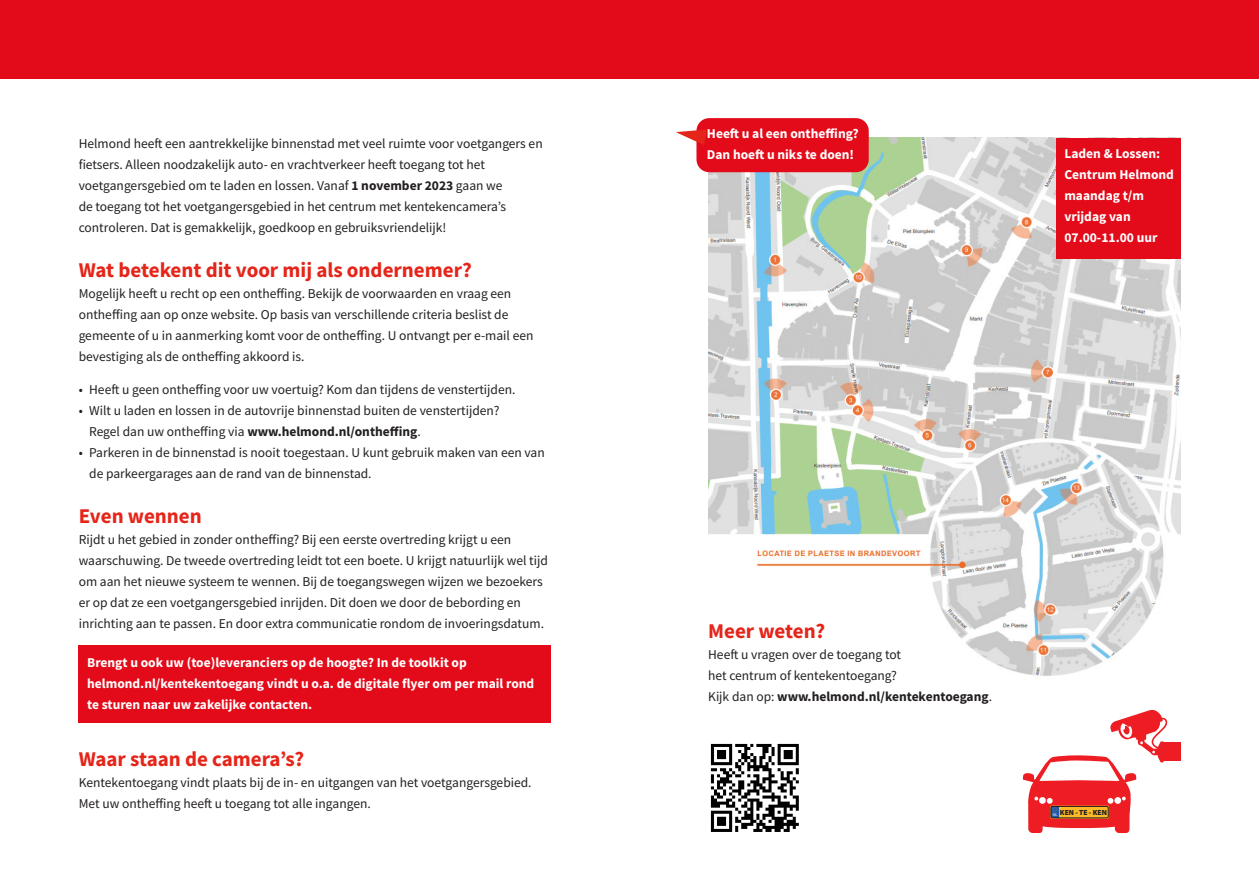
<style>
.page{position:relative;width:1259px;height:893px;background:#fff}
.page>*{position:absolute;margin:0;border:0;box-sizing:border-box;transform-origin:0 0}
.t1{font:700 21px "Source Sans Pro";color:#e52519}
.t2{font:21px "Source Sans Pro Bold 2";color:#e52519}
.t3{font:13.5px/21px "Source Sans Pro Regular 2";color:#231f20}
.t4{font:13.5px/21px "Source Sans Pro Bold 2";color:#fff}
.t5{font:13.5px "Source Sans Pro Bold 2";color:#231f20}
.t6{font:900 7.5px "Myriad Pro";color:#231f20}
.s1{font-family:"Source Sans Pro";font-weight:700}
.s2{font-family:"Source Sans Pro Regular 2"}
</style>
<div class="page">
<div style="left:79px;top:645px;width:472px;height:78px;background:#e30a19"></div>
<img style="left:708px;top:138px;width:472px;height:538px">
<div style="left:0;top:0;width:1259px;height:79px;background:#e30a19"></div>
<div style="left:1056px;top:138px;width:124px;height:120px;background:#e30a19"></div>
<img style="left:710px;top:743px;width:89px;height:89px">
<div style="left:1162px;top:743px;width:18px;height:18px;background:#ee1d23"></div>
<svg style="left:1022px;top:709px;width:145px;height:124px"></svg>
<div style="left:696px;top:118px;width:172px;height:54px;background:#e30a19;border-radius:13px"></div>
<svg style="left:676px;top:130px;width:31px;height:15px"></svg>
<p class="t3" style="left:79px;top:133px;width:465px">Helmond heeft een aantrekkelijke binnenstad met veel ruimte voor voetgangers en</p>
<p class="t3" style="left:79px;top:154px;width:408px">fietsers. Alleen noodzakelijk auto- en vrachtverkeer heeft toegang tot het</p>
<p class="t3" style="left:79px;top:175px;width:429px">voetgangersgebied om te laden en lossen. Vanaf <span class="s1">1 november 2023</span> gaan we de toegang tot het voetgangersgebied in het centrum met kentekencamera’s controleren. Dat is gemakkelijk, goedkoop en gebruiksvriendelijk!</p>
<p class="t1" style="left:79px;top:256px;width:394px">Wat betekent dit voor mij als ondernemer?</p>
<p class="t3" style="left:79px;top:283px;width:456px">Mogelijk heeft u recht op een ontheffing. Bekijk de voorwaarden en vraag een ontheffing aan op onze website. Op basis van verschillende criteria beslist de gemeente of u in aanmerking komt voor de ontheffing. U ontvangt per e-mail een bevestiging als de ontheffing akkoord is.</p>
<p class="t3" style="left:79px;top:379px;width:438px">• Heeft u geen ontheffing voor uw voertuig? Kom dan tijdens de venstertijden.</p>
<p class="t3" style="left:79px;top:400px;width:422px">• Wilt u laden en lossen in de autovrije binnenstad buiten de venstertijden?</p>
<p class="t5" style="left:89px;top:422px;width:333px"><span class="s2">Regel dan uw ontheffing via</span> www.helmond.nl/ontheffing<span class="s2">.</span></p>
<p class="t3" style="left:79px;top:442px;width:467px">• Parkeren in de binnenstad is nooit toegestaan. U kunt gebruik maken van een van</p>
<p class="t3" style="left:89px;top:463px;width:284px">de parkeergarages aan de rand van de binnenstad.</p>
<p class="t1" style="left:79px;top:502px;width:125px">Even wennen</p>
<p class="t3" style="left:79px;top:529px;width:471px">Rijdt u het gebied in zonder ontheffing? Bij een eerste overtreding krijgt u een waarschuwing. De tweede overtreding leidt tot een boete. U krijgt natuurlijk wel tijd om aan het nieuwe systeem te wennen. Bij de toegangswegen wijzen we bezoekers er op dat ze een voetgangersgebied inrijden. Dit doen we door de bebording en inrichting aan te passen. En door extra communicatie rondom de invoeringsdatum.</p>
<p class="t4" style="left:87px;top:652px;width:381px">Brengt u ook uw (toe)leveranciers op de hoogte? In de toolkit op</p>
<p class="t4" style="left:87px;top:673px;width:448px">helmond.nl/kentekentoegang vindt u o.a. de digitale flyer om per mail rond</p>
<p class="t4" style="left:87px;top:694px;width:226px">te sturen naar uw zakelijke contacten.</p>
<p class="t2" style="left:79px;top:745px;width:227px">Waar staan de camera’s?</p>
<p class="t3" style="left:79px;top:772px;width:454px">Kentekentoegang vindt plaats bij de in- en uitgangen van het voetgangersgebied.</p>
<p class="t3" style="left:79px;top:793px;width:294px">Met uw ontheffing heeft u toegang tot alle ingangen.</p>
<p class="t4" style="left:707px;top:123px;width:153px">Heeft u al een ontheffing?</p>
<p class="t4" style="left:707px;top:144px;width:149px">Dan hoeft u niks te doen!</p>
<p class="t4" style="left:1064px;top:143px;width:111px"><span class="s1">Laden &amp; Lossen:<br></span>Centrum Helmond maandag t/m vrijdag van</p>
<p class="t4" style="left:1064px;top:227px;width:95px">07.00-11.00 uur</p>
<p class="t1" style="left:708px;top:617px;width:119px">Meer weten?</p>
<p class="t3" style="left:708px;top:644px;width:194px">Heeft u vragen over de toegang tot</p>
<p class="t3" style="left:708px;top:665px;width:190px">het centrum of kentekentoegang?</p>
<p class="t5" style="left:708px;top:688px;width:285px"><span class="s2">Kijk dan op:</span> www.helmond.nl/kentekentoegang<span class="s2">.</span></p>
<p class="t6" style="left:1052px;top:807px;width:56px"><sub>NL</sub> KEN - TE - KEN</p>
</div>
